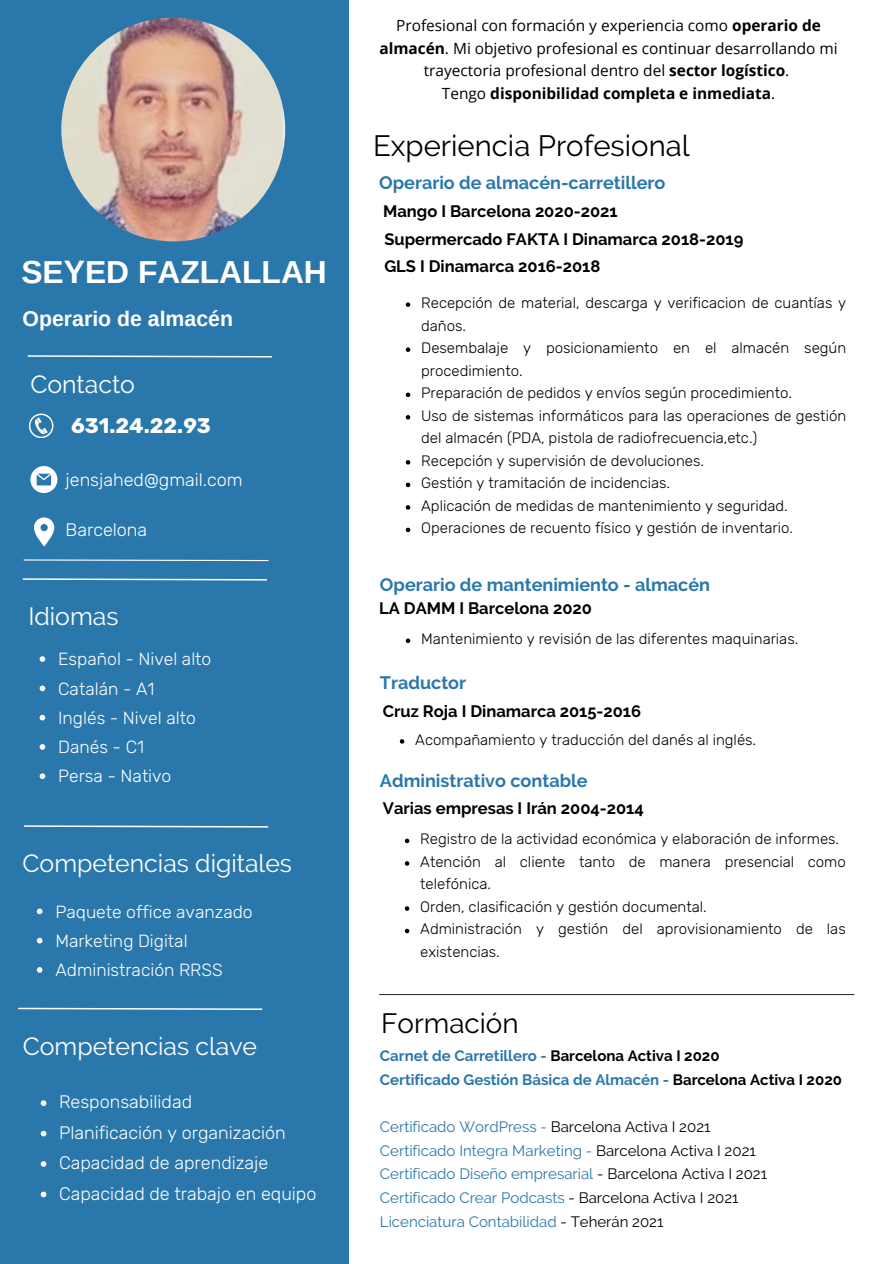
<style>
.page{position:relative;width:894px;height:1264px;background:#fff}
.page>*{position:absolute;margin:0;border:0;box-sizing:border-box;transform-origin:0 0}
.t1{font:700 31.8px "Arimo";color:#fff}
.t2{font:29.25px "Raleway";color:#000}
.t3{font:27.75px "Raleway";color:#000}
.t4{font:24.75px "Raleway";color:#fff}
.t5{font:700 21.3px "Arimo";color:#fff}
.t6{font:700 21px "Rubik";color:#fff}
.t7{font:300 18px/30.5px "Rubik";color:#fff}
.t8{font:700 18px "Raleway";color:#2a78ab}
.t9{font:300 17.55px/29.2px "Rubik";color:#fff}
.t10{font:700 16.5px "Raleway";color:#000}
.t11{font:15.45px/22.5px "Open Sans";color:#000;text-align:center}
.t12{font:300 15px/22.5px "Rubik";color:#000}
.t13{font:15px/23.7px "Raleway";color:#2a78ab}
.t14{font:700 15px/23.7px "Raleway";color:#2a78ab}
.s1{font-weight:700}
.s2{color:#000}
</style>
<div class="page">
<div style="left:0;top:0;width:348px;height:1263px;background:#2a78ab"></div>
<img style="left:61px;top:18px;width:224px;height:223px;border-radius:50%">
<svg style="left:18px;top:1007px;width:244px;height:2px"></svg>
<svg style="left:28px;top:355px;width:244px;height:2px"></svg>
<svg style="left:24px;top:825px;width:244px;height:2px"></svg>
<svg style="left:30px;top:466px;width:27px;height:27px"></svg>
<svg style="left:29px;top:413px;width:24px;height:25px"></svg>
<hr style="left:379px;top:994px;width:474px;height:1px;background:#000">
<svg style="left:34px;top:517px;width:20px;height:29px"></svg>
<svg style="left:23px;top:559px;width:246px;height:2px"></svg>
<svg style="left:40px;top:656px;width:5px;height:6px"></svg>
<svg style="left:40px;top:685px;width:5px;height:6px"></svg>
<svg style="left:40px;top:714px;width:5px;height:6px"></svg>
<svg style="left:40px;top:744px;width:5px;height:5px"></svg>
<svg style="left:40px;top:773px;width:5px;height:6px"></svg>
<svg style="left:37px;top:908px;width:5px;height:6px"></svg>
<svg style="left:37px;top:937px;width:5px;height:6px"></svg>
<svg style="left:37px;top:967px;width:5px;height:5px"></svg>
<svg style="left:41px;top:1100px;width:5px;height:5px"></svg>
<svg style="left:41px;top:1130px;width:5px;height:6px"></svg>
<svg style="left:41px;top:1161px;width:5px;height:5px"></svg>
<svg style="left:41px;top:1191px;width:5px;height:6px"></svg>
<svg style="left:400px;top:739px;width:4px;height:4px"></svg>
<svg style="left:405px;top:638px;width:5px;height:5px"></svg>
<svg style="left:405px;top:302px;width:5px;height:5px"></svg>
<svg style="left:405px;top:347px;width:5px;height:5px"></svg>
<svg style="left:405px;top:392px;width:5px;height:5px"></svg>
<svg style="left:405px;top:415px;width:5px;height:4px"></svg>
<svg style="left:405px;top:460px;width:5px;height:4px"></svg>
<svg style="left:405px;top:482px;width:5px;height:5px"></svg>
<svg style="left:405px;top:505px;width:5px;height:4px"></svg>
<svg style="left:405px;top:527px;width:5px;height:5px"></svg>
<svg style="left:405px;top:838px;width:4px;height:5px"></svg>
<svg style="left:405px;top:861px;width:4px;height:4px"></svg>
<svg style="left:405px;top:906px;width:4px;height:4px"></svg>
<svg style="left:405px;top:928px;width:4px;height:5px"></svg>
<svg style="left:23px;top:578px;width:244px;height:2px"></svg>
<h1 class="t1" style="left:21px;top:254px;width:307px">SEYED FAZLALLAH</h1>
<h3 class="t5" style="left:23px;top:306px;width:212px">Operario de almacén</h3>
<h3 class="t4" style="left:30px;top:369px;width:106px">Contacto</h3>
<h3 class="t6" style="left:71px;top:413px;width:141px">631.24.22.93</h3>
<p class="t7" style="left:66px;top:464px;width:179px">jensjahed@gmail.com</p>
<p class="t7" style="left:66px;top:515px;width:83px">Barcelona</p>
<h3 class="t4" style="left:28px;top:601px;width:92px">Idiomas</h3>
<p class="t9" style="left:58px;top:644px;width:155px">Español - Nivel alto<br>Catalán - A1<br>Inglés - Nivel alto<br>Danés - C1<br>Persa - Nativo</p>
<h3 class="t4" style="left:23px;top:848px;width:271px">Competencias digitales</h3>
<p class="t9" style="left:55px;top:896px;width:199px">Paquete office avanzado<br>Marketing Digital<br>Administración RRSS</p>
<h3 class="t4" style="left:23px;top:1031px;width:236px">Competencias clave</h3>
<p class="t7" style="left:59px;top:1086px;width:259px">Responsabilidad<br>Planificación y organización<br>Capacidad de aprendizaje<br>Capacidad de trabajo en equipo</p>
<p class="t11" style="left:379px;top:14px;width:460px">Profesional con formación y experiencia como <span class="s1">operario de almacén</span>. Mi objetivo profesional es continuar desarrollando mi trayectoria profesional dentro del <span class="s1">sector logístico</span>.<br>Tengo <span class="s1">disponibilidad completa e inmediata</span>.</p>
<h2 class="t2" style="left:373px;top:128px;width:318px">Experiencia Profesional</h2>
<p class="t8" style="left:379px;top:172px;width:288px">Operario de almacén-carretillero</p>
<p class="t10" style="left:383px;top:201px;width:236px">Mango I Barcelona 2020-2021</p>
<p class="t10" style="left:384px;top:229px;width:360px">Supermercado FAKTA I Dinamarca 2018-2019</p>
<p class="t10" style="left:384px;top:257px;width:217px">GLS I Dinamarca 2016-2018</p>
<p class="t12" style="left:421px;top:291px;width:426px">Recepción de material, descarga y verificacion de cuantías y daños.<br>Desembalaje y posicionamiento en el almacén según procedimiento.<br>Preparación de pedidos y envíos según procedimiento.<br>Uso de sistemas informáticos para las operaciones de gestión del almacén (PDA, pistola de radiofrecuencia,etc.)<br>Recepción y supervisión de devoluciones.<br>Gestión y tramitación de incidencias.<br>Aplicación de medidas de mantenimiento y seguridad.<br>Operaciones de recuento físico y gestión de inventario.</p>
<p class="t8" style="left:380px;top:574px;width:331px">Operario de mantenimiento - almacén</p>
<p class="t10" style="left:379px;top:599px;width:214px">LA DAMM I Barcelona 2020</p>
<p class="t12" style="left:421px;top:627px;width:378px">Mantenimiento y revisión de las diferentes maquinarias.</p>
<p class="t8" style="left:380px;top:672px;width:88px">Traductor</p>
<p class="t10" style="left:383px;top:701px;width:260px">Cruz Roja I Dinamarca 2015-2016</p>
<p class="t12" style="left:415px;top:728px;width:342px">Acompañamiento y traducción del danés al inglés.</p>
<p class="t8" style="left:380px;top:769px;width:209px">Administrativo contable</p>
<p class="t10" style="left:383px;top:799px;width:262px">Varias empresas I Irán 2004-2014</p>
<p class="t12" style="left:420px;top:828px;width:427px">Registro de la actividad económica y elaboración de informes.<br>Atención al cliente tanto de manera presencial como telefónica.<br>Orden, clasificación y gestión documental.<br>Administración y gestión del aprovisionamiento de las existencias.</p>
<h3 class="t3" style="left:381px;top:1007px;width:139px">Formación</h3>
<p class="t14" style="left:380px;top:1044px;width:463px">Carnet de Carretillero - <span class="s2">Barcelona Activa I 2020<br></span>Certificado Gestión Básica de Almacén - <span class="s2">Barcelona Activa I 2020</span></p>
<p class="t13" style="left:380px;top:1114px;width:388px">Certificado WordPress - <span class="s2">Barcelona Activa I 2021<br></span>Certificado Integra Marketing - <span class="s2">Barcelona Activa I 2021<br></span>Certificado Diseño empresarial <span class="s2">- Barcelona Activa I 2021<br></span>Certificado Crear Podcasts <span class="s2">- Barcelona Activa I 2021<br></span>Licenciatura Contabilidad <span class="s2">- Teherán 2021</span></p>
</div>
